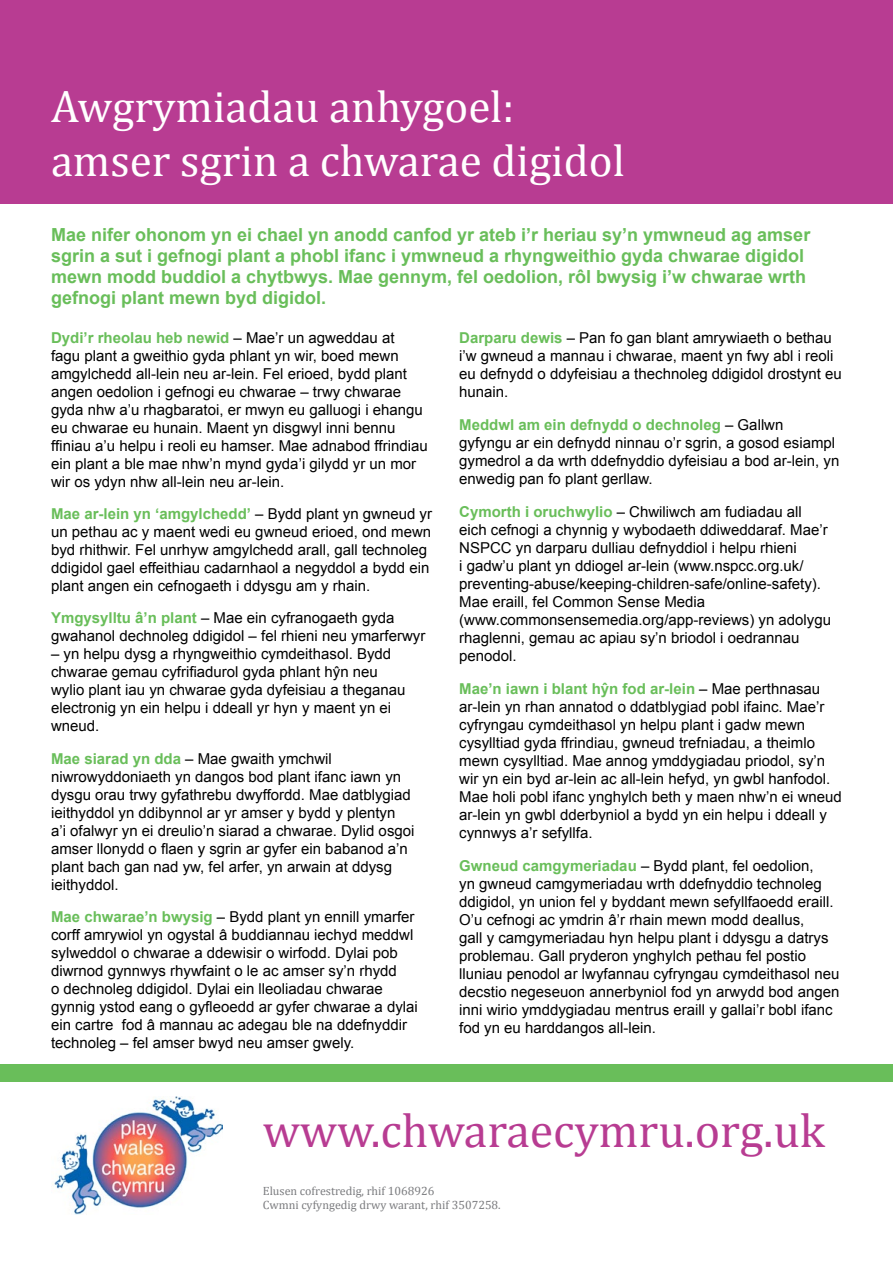
<style>
.page{position:relative;width:893px;height:1263px;background:#fff}
.page>*{position:absolute;margin:0;border:0;box-sizing:border-box;transform-origin:0 0}
.t1{font:48px "Cambria";color:#b83c92}
.t2{font:45px/54px "Cambria";color:#fff}
.t3{font:700 18px/21px "Arial";color:#69be5a}
.t4{font:15px/18px "Arial";color:#000}
.t5{font:12px/14.4px "Cambria";color:#7b7c7f}
.s1{font-weight:700;color:#69be5a}
</style>
<div class="page">
<div style="left:0;top:0;width:893px;height:203px;background:#b83c92"></div>
<img style="left:54px;top:1097px;width:169px;height:117px">
<div style="left:0;top:1064px;width:893px;height:17px;background:#69be5a"></div>
<h2 class="t2" style="left:51px;top:80px;width:575px">Awgrymiadau anhygoel: amser sgrin a chwarae digidol</h2>
<p class="t3" style="left:51px;top:224px;width:761px">Mae nifer ohonom yn ei chael yn anodd canfod yr ateb i’r heriau sy’n ymwneud ag amser sgrin a sut i gefnogi plant a phobl ifanc i ymwneud a rhyngweithio gyda chwarae digidol mewn modd buddiol a chytbwys. Mae gennym, fel oedolion, rôl bwysig i’w chwarae wrth gefnogi plant mewn byd digidol.</p>
<p class="t4" style="left:51px;top:328px;width:378px"><span class="s1">Dydi’r rheolau heb newid</span> – Mae’r un agweddau at<br>fagu plant a gweithio gyda phlant yn wir, boed mewn amgylchedd all-lein neu ar-lein. Fel erioed, bydd plant angen oedolion i gefnogi eu chwarae – trwy chwarae gyda nhw a’u rhagbaratoi, er mwyn eu galluogi i ehangu eu chwarae eu hunain. Maent yn disgwyl inni bennu ffiniau a’u helpu i reoli eu hamser. Mae adnabod ffrindiau ein plant a ble mae nhw’n mynd gyda’i gilydd yr un mor wir os ydyn nhw all-lein neu ar-lein.</p>
<p class="t4" style="left:51px;top:505px;width:382px"><span class="s1">Mae ar-lein yn ‘amgylchedd’</span> – Bydd plant yn gwneud yr un pethau ac y maent wedi eu gwneud erioed, ond mewn byd rhithwir. Fel unrhyw amgylchedd arall, gall technoleg ddigidol gael effeithiau cadarnhaol a negyddol a bydd ein plant angen ein cefnogaeth i ddysgu am y rhain.</p>
<p class="t4" style="left:51px;top:609px;width:376px"><span class="s1">Ymgysylltu â’n plant</span> – Mae ein cyfranogaeth gyda gwahanol dechnoleg ddigidol – fel rhieni neu ymarferwyr</p>
<p class="t4" style="left:51px;top:645px;width:356px">– yn helpu dysg a rhyngweithio cymdeithasol. Bydd chwarae gemau cyfrifiadurol gyda phlant hŷn neu wylio plant iau yn chwarae gyda dyfeisiau a theganau electronig yn ein helpu i ddeall yr hyn y maent yn ei wneud.</p>
<p class="t4" style="left:51px;top:750px;width:365px"><span class="s1">Mae siarad yn dda</span> – Mae gwaith ymchwil niwrowyddoniaeth yn dangos bod plant ifanc iawn yn dysgu orau trwy gyfathrebu dwyffordd. Mae datblygiad ieithyddol yn ddibynnol ar yr amser y bydd y plentyn<br>a’i ofalwyr yn ei dreulio’n siarad a chwarae. Dylid osgoi amser llonydd o flaen y sgrin ar gyfer ein babanod a’n plant bach gan nad yw, fel arfer, yn arwain at ddysg ieithyddol.</p>
<p class="t4" style="left:51px;top:908px;width:368px"><span class="s1">Mae chwarae’n bwysig</span> – Bydd plant yn ennill ymarfer corff amrywiol yn ogystal â buddiannau iechyd meddwl sylweddol o chwarae a ddewisir o wirfodd. Dylai pob diwrnod gynnwys rhywfaint o le ac amser sy’n rhydd<br>o dechnoleg ddigidol. Dylai ein lleoliadau chwarae gynnig ystod eang o gyfleoedd ar gyfer chwarae a dylai ein cartre fod â mannau ac adegau ble na ddefnyddir technoleg – fel amser bwyd neu amser gwely.</p>
<p class="t4" style="left:459px;top:328px;width:384px"><span class="s1">Darparu dewis</span> – Pan fo gan blant amrywiaeth o bethau i’w gwneud a mannau i chwarae, maent yn fwy abl i reoli eu defnydd o ddyfeisiau a thechnoleg ddigidol drostynt eu hunain.</p>
<p class="t4" style="left:459px;top:415px;width:382px"><span class="s1">Meddwl am ein defnydd o dechnoleg</span> – Gallwn gyfyngu ar ein defnydd ninnau o’r sgrin, a gosod esiampl gymedrol a da wrth ddefnyddio dyfeisiau a bod ar-lein, yn enwedig pan fo plant gerllaw.</p>
<p class="t4" style="left:459px;top:502px;width:373px"><span class="s1">Cymorth i oruchwylio</span> – Chwiliwch am fudiadau all eich cefnogi a chynnig y wybodaeth ddiweddaraf. Mae’r NSPCC yn darparu dulliau defnyddiol i helpu rhieni<br>i gadw’u plant yn ddiogel ar-lein (www.nspcc.org.uk/ preventing-abuse/keeping-children-safe/online-safety).<br>Mae eraill, fel Common Sense Media (www.commonsensemedia.org/app-reviews) yn adolygu rhaglenni, gemau ac apiau sy’n briodol i oedrannau penodol.</p>
<p class="t4" style="left:459px;top:679px;width:384px"><span class="s1">Mae’n iawn i blant hŷn fod ar-lein</span> – Mae perthnasau ar-lein yn rhan annatod o ddatblygiad pobl ifainc. Mae’r cyfryngau cymdeithasol yn helpu plant i gadw mewn cysylltiad gyda ffrindiau, gwneud trefniadau, a theimlo mewn cysylltiad. Mae annog ymddygiadau priodol, sy’n wir yn ein byd ar-lein ac all-lein hefyd, yn gwbl hanfodol.<br>Mae holi pobl ifanc ynghylch beth y maen nhw’n ei wneud ar-lein yn gwbl dderbyniol a bydd yn ein helpu i ddeall y cynnwys a’r sefyllfa.</p>
<p class="t4" style="left:459px;top:856px;width:382px"><span class="s1">Gwneud camgymeriadau</span> – Bydd plant, fel oedolion,<br>yn gwneud camgymeriadau wrth ddefnyddio technoleg ddigidol, yn union fel y byddant mewn sefyllfaoedd eraill.<br>O’u cefnogi ac ymdrin â’r rhain mewn modd deallus,<br>gall y camgymeriadau hyn helpu plant i ddysgu a datrys problemau. Gall pryderon ynghylch pethau fel postio lluniau penodol ar lwyfannau cyfryngau cymdeithasol neu decstio negeseuon annerbyniol fod yn arwydd bod angen inni wirio ymddygiadau mentrus eraill y gallai’r bobl ifanc fod yn eu harddangos all-lein.</p>
<h1 class="t1" style="left:263px;top:1102px;width:564px">www.chwaraecymru.org.uk</h1>
<p class="t5" style="left:263px;top:1183px;width:239px">Elusen cofrestredig, rhif 1068926<br>Cwmni cyfyngedig drwy warant, rhif 3507258.</p>
</div>
